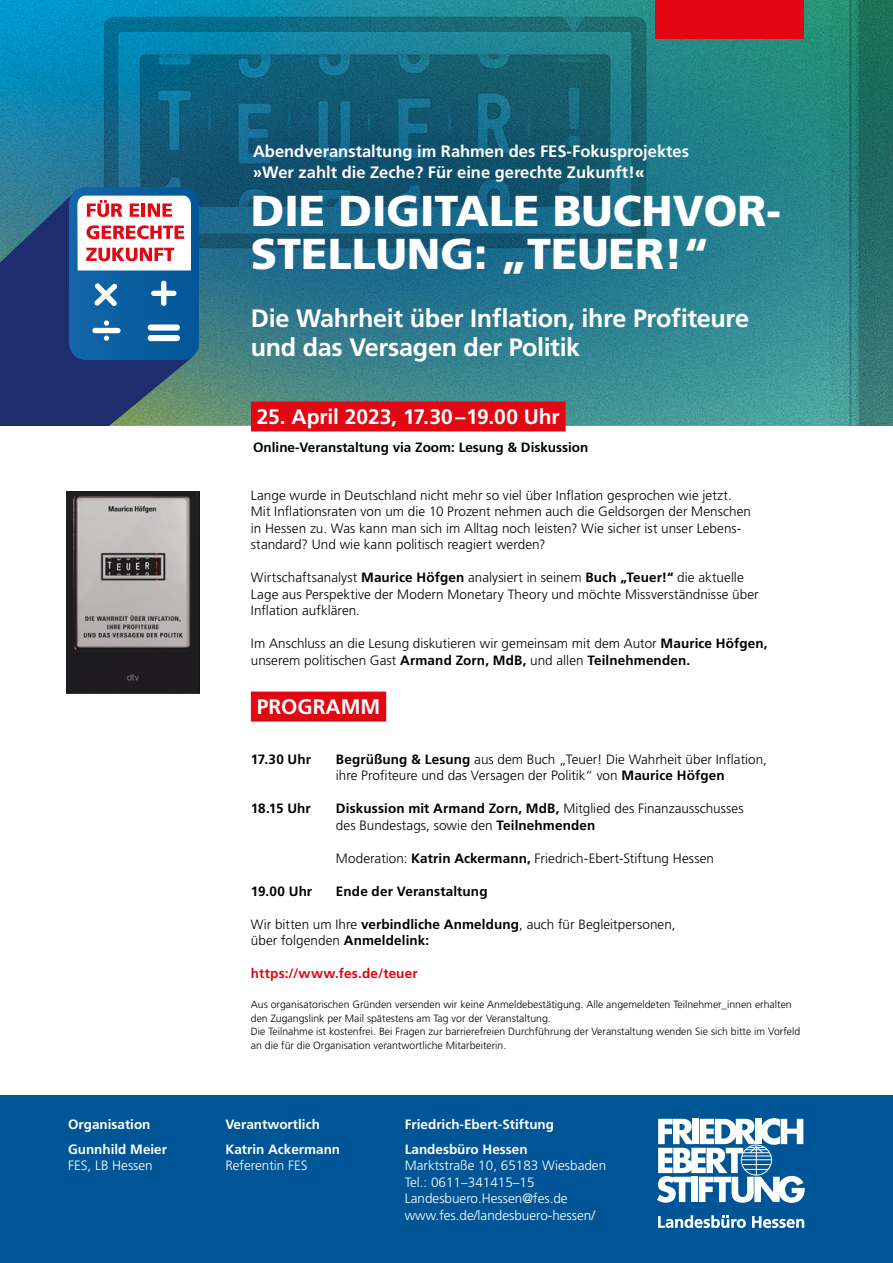
<style>
.page{position:relative;width:893px;height:1263px;background:#fff}
.page>*{position:absolute;margin:0;border:0;box-sizing:border-box;transform-origin:0 0}
.t1{font:900 43.2px/43.2px "Frutiger LT Std";color:#fff}
.t2{font:700 25.2px/28.8px "Frutiger LT Std";letter-spacing:-.015em;color:#fff}
.t3{font:700 21px "Frutiger LT Std";color:#fff}
.t4{font:700 16.5px/21px "Frutiger LT Std";color:#fff}
.t5{font:300 13.5px/16.5px "Frutiger LT Std";letter-spacing:.005em;color:#000}
.t6{font:300 13.5px/16.5px "Frutiger LT Std";color:#fff}
.t7{font:700 13.5px/25px "Frutiger LT Std";color:#fff}
.t8{font:700 13.5px "Frutiger LT Std";color:#000}
.t9{font:700 13.5px "Frutiger LT Std";letter-spacing:.015em;color:#e30613}
.t10{font:300 10.5px/13.5px "Frutiger LT Std";color:#000}
.s1{font-weight:900}
.s2{font-weight:700}
</style>
<div class="page">
<div style="left:0;top:1095px;width:893px;height:168px;background:#005597"></div>
<img style="left:0;top:0;width:893px;height:425px">
<div style="left:251px;top:692px;width:135px;height:30px;background:#e30613"></div>
<svg style="left:658px;top:1215px;width:88px;height:13px"></svg>
<svg style="left:752px;top:1216px;width:52px;height:12px"></svg>
<svg style="left:657px;top:1118px;width:148px;height:85px"></svg>
<svg style="left:0;top:187px;width:199px;height:238px;background:#4b6690"></svg>
<div style="left:656px;top:0;width:148px;height:38px;background:#e30613"></div>
<div style="left:251px;top:401px;width:315px;height:30px;background:#e30613"></div>
<img style="left:67px;top:491px;width:133px;height:202px">
<p class="t7" style="left:68px;top:1112px;width:101px">Organisation<br>Gunnhild Meier</p>
<p class="t6" style="left:68px;top:1158px;width:86px">FES, LB Hessen</p>
<p class="t4" style="left:253px;top:141px;width:438px">Abendveranstaltung im Rahmen des FES-Fokusprojektes »Wer zahlt die Zeche? Für eine gerechte Zukunft!<span class="s1">«</span></p>
<h1 class="t1" style="left:251px;top:189px;width:531px">DIE DIGITALE BUCHVOR-<br>STELLUNG: „TEUER!“</h1>
<h2 class="t2" style="left:251px;top:304px;width:500px">Die Wahrheit über Inflation, ihre Profiteure und das Versagen der Politik</h2>
<h3 class="t3" style="left:257px;top:404px;width:304px">25. April 2023, 17.30–19.00 Uhr</h3>
<p class="t8" style="left:253px;top:439px;width:337px">Online-Veranstaltung via Zoom: Lesung &amp; Diskussion</p>
<p class="t5" style="left:251px;top:487px;width:502px">Lange wurde in Deutschland nicht mehr so viel über Inflation gesprochen wie jetzt.<br>Mit Inflationsraten von um die 10 Prozent nehmen auch die Geldsorgen der Menschen in Hessen zu. Was kann man sich im Alltag noch leisten? Wie sicher ist unser Lebens&shy;standard? Und wie kann politisch reagiert werden?</p>
<p class="t5" style="left:251px;top:569px;width:509px">Wirtschaftsanalyst <span class="s2">Maurice Höfgen</span> analysiert in seinem <span class="s2">Buch „Teuer!“</span> die aktuelle<br>Lage aus Perspektive der Modern Monetary Theory und möchte Missverständnisse über<br>Inflation aufklären.</p>
<p class="t5" style="left:251px;top:635px;width:518px">Im Anschluss an die Lesung diskutieren wir gemeinsam mit dem Autor <span class="s2">Maurice Höfgen, </span>unserem politischen Gast <span class="s2">Armand Zorn, MdB,</span> und allen <span class="s2">Teilnehmenden.</span></p>
<h3 class="t3" style="left:257px;top:694px;width:125px">PROGRAMM</h3>
<p class="t8" style="left:251px;top:751px;width:62px">17.30 Uhr</p>
<p class="t5" style="left:336px;top:751px;width:433px"><span class="s2">Begrüßung &amp; Lesung</span> aus dem Buch „Teuer! Die Wahrheit über Inflation, ihre Profiteure und das Versagen der Politik“ von <span class="s2">Maurice Höfgen</span></p>
<p class="t8" style="left:251px;top:800px;width:61px">18.15 Uhr</p>
<p class="t5" style="left:336px;top:800px;width:409px"><span class="s2">Diskussion mit Armand Zorn, MdB,</span> Mitglied des Finanzausschusses des Bundestags, sowie den <span class="s2">Teilnehmenden</span></p>
<p class="t5" style="left:336px;top:850px;width:380px">Moderation: <span class="s2">Katrin Ackermann,</span> Friedrich-Ebert-Stiftung Hessen</p>
<p class="t8" style="left:251px;top:883px;width:63px">19.00 Uhr</p>
<p class="t8" style="left:336px;top:883px;width:153px">Ende der Veranstaltung</p>
<p class="t5" style="left:251px;top:916px;width:426px">Wir bitten um Ihre <span class="s2">verbindliche Anmeldung</span>, auch für Begleitpersonen, über folgenden <span class="s2">Anmeldelink:</span></p>
<p class="t9" style="left:251px;top:965px;width:168px">https://www.fes.de/teuer</p>
<p class="t10" style="left:251px;top:998px;width:551px">Aus organisatorischen Gründen versenden wir keine Anmeldebestätigung. Alle angemeldeten Teilnehmer_innen erhalten den Zugangslink per Mail spätestens am Tag vor der Veranstaltung.<br>Die Teilnahme ist kostenfrei. Bei Fragen zur barrierefreien Durchführung der Veranstaltung wenden Sie sich bitte im Vorfeld an die für die Organisation verantwortliche Mitarbeiterin.</p>
<p class="t7" style="left:225px;top:1112px;width:116px">Verantwortlich<br>Katrin Ackermann</p>
<p class="t6" style="left:225px;top:1158px;width:84px">Referentin FES</p>
<p class="t7" style="left:405px;top:1112px;width:151px">Friedrich-Ebert-Stiftung<br>Landesbüro Hessen</p>
<p class="t6" style="left:405px;top:1158px;width:203px">Marktstraße 10, 65183 Wiesbaden<br>Tel.: 0611–341415–15<br>Landesbuero.Hessen@fes.de www.fes.de/landesbuero-hessen/</p>
</div>
